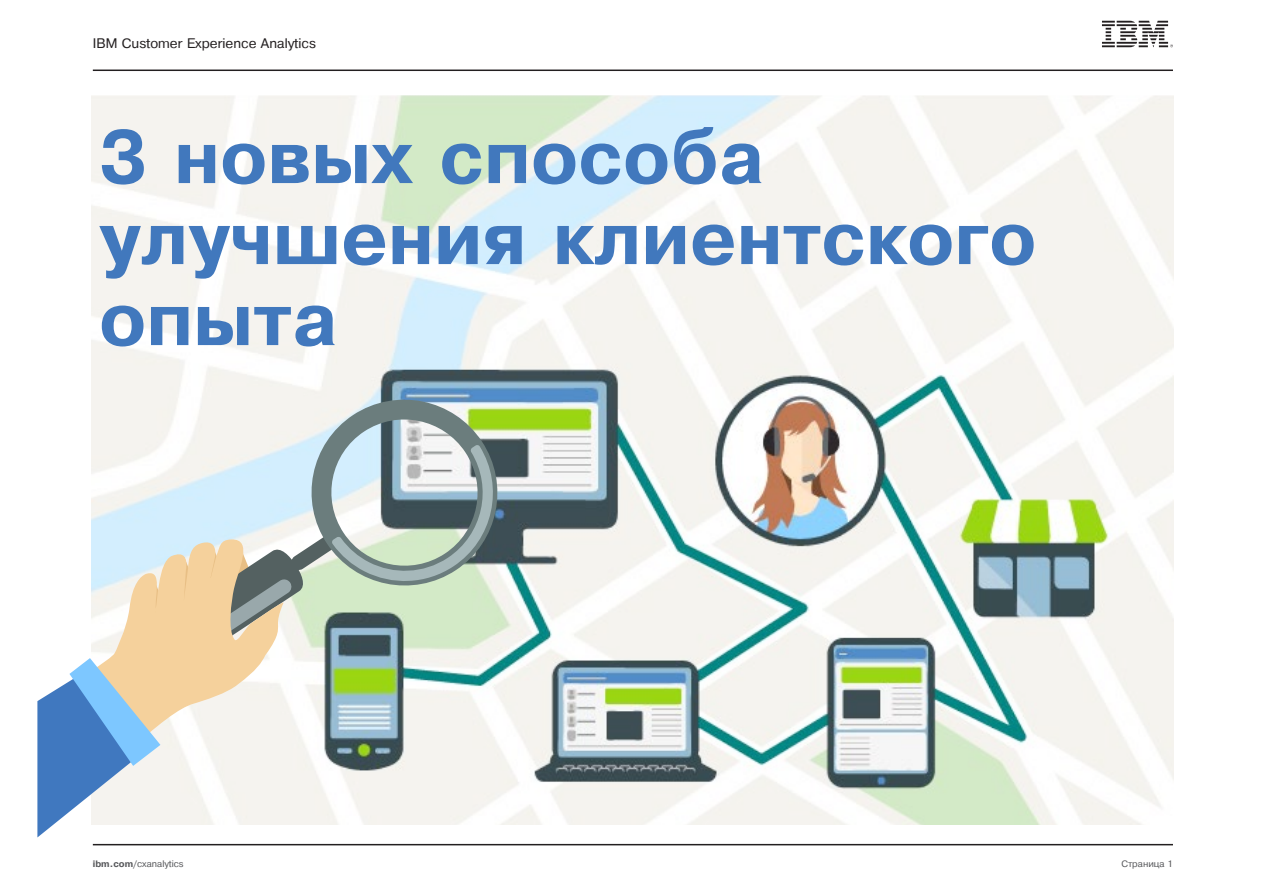
<style>
.page{position:relative;width:1263px;height:893px;background:#fff}
.page>*{position:absolute;margin:0;border:0;box-sizing:border-box;transform-origin:0 0}
.t1{font:75px/81px "Pragmatica Bold Cyrillic";color:#4178bd}
.t2{font:13.5px "Pragmatica Plain";color:#231f20}
.t3{font:9.3px "Pragmatica Plain";color:#57585b}
.s1{font-family:"Pragmatica Bold Cyrillic"}
</style>
<div class="page">
<svg style="left:1102px;top:21px;width:71px;height:26px"></svg>
<hr style="left:93px;top:70px;width:1080px;height:1px;background:#231f20">
<hr style="left:93px;top:844px;width:1080px;height:1px;background:#231f20">
<img style="left:91px;top:95px;width:1082px;height:729px">
<svg style="left:37px;top:387px;width:473px;height:450px"></svg>
<p class="t2" style="left:93px;top:36px;width:225px">IBM Customer Experience Analytics</p>
<p class="t1" style="left:99px;top:118px;width:939px">3 новых способа улучшения клиентского опыта</p>
<p class="t3" style="left:93px;top:859px;width:92px"><span class="s1">ibm.com</span>/cxanalytics</p>
<p class="t3" style="left:1121px;top:858px;width:53px">Страница 1</p>
</div>
